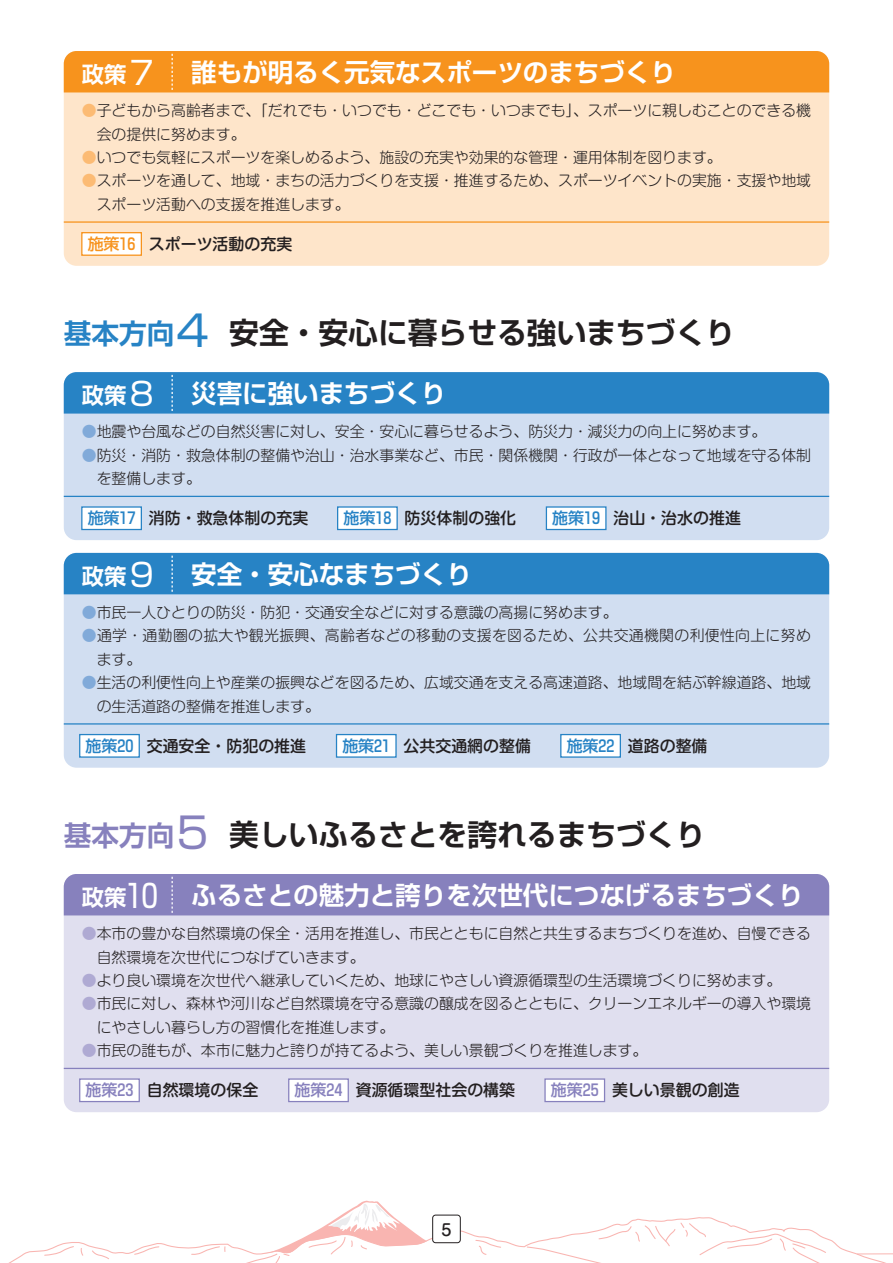
<style>
.page{position:relative;width:893px;height:1263px;background:#fff}
.page>*{position:absolute;margin:0;border:0;box-sizing:border-box;transform-origin:0 0}
.t1{font:700 29.7px "Shin Go Pr 6 De";color:#231f20}
.t2{font:700 25.5px "Shin Go Pr 6 De";color:#fff}
.t3{font:700 22.35px "Shin Go Pr 6 De";color:#fff}
.t4{font:500 15.9px "Shin M Go Pro";color:#231f20}
.t5{font:300 14.85px/23.4px "Shin M Go Pro";color:#231f20}
.t6{font:300 14.85px/23.4px "Shin M Go Pro";letter-spacing:.02em;color:#231f20}
.s1{font-family:"Shin Go Pr 6";font-weight:400;font-size:31.95px}
.s2{color:#fcbb74}
.s3{font-family:"Shin Go Pr 6";color:#f7931d}
.s4{font-size:27.6px;color:#2783c5}
.s5{font-family:"Shin Go Pr 6";font-weight:400;font-size:42.45px;color:#2783c5}
.s6{color:#81aad9}
.s7{font-family:"Shin Go Pr 6";color:#2783c5}
.s8{font-size:27.6px;color:#8781bd}
.s9{font-family:"Shin Go Pr 6";font-weight:400;font-size:42.45px;color:#8781bd}
.s10{color:#afaad3}
.s11{font-family:"Shin Go Pr 6";color:#8781bd}
</style>
<div class="page">
<svg style="left:9px;top:1200px;width:884px;height:63px"></svg>
<div style="left:433px;top:1215px;width:27px;height:28px;background:#fff;border-radius:3px"></div>
<div style="left:432px;top:1215px;width:29px;height:28px;border:1px solid #231f20;border-radius:3px"></div>
<div style="left:64px;top:51px;width:765px;height:215px;background:#fee5ca;border-radius:13px"></div>
<hr style="left:64px;top:221px;width:765px;height:2px;background:#f7931d">
<div style="left:82px;top:233px;width:59px;height:22px;background:#fff"></div>
<div style="left:81px;top:232px;width:61px;height:24px;border:1px solid #f7931d"></div>
<div style="left:64px;top:372px;width:765px;height:168px;background:#d1def1;border-radius:13px"></div>
<hr style="left:64px;top:496px;width:765px;height:1px;background:#2783c5">
<div style="left:64px;top:553px;width:765px;height:215px;background:#d1def1;border-radius:13px"></div>
<hr style="left:64px;top:723px;width:765px;height:1px;background:#2783c5">
<div style="left:64px;top:874px;width:765px;height:238px;background:#e0dfef;border-radius:13px"></div>
<hr style="left:64px;top:1068px;width:765px;height:1px;background:#8781bd">
<div style="left:82px;top:507px;width:59px;height:22px;background:#fff"></div>
<div style="left:81px;top:506px;width:61px;height:24px;border:1px solid #2783c5"></div>
<div style="left:338px;top:507px;width:59px;height:22px;background:#fff"></div>
<div style="left:337px;top:506px;width:61px;height:24px;border:1px solid #2783c5"></div>
<div style="left:546px;top:507px;width:60px;height:22px;background:#fff"></div>
<div style="left:546px;top:506px;width:61px;height:24px;border:1px solid #2783c5"></div>
<div style="left:80px;top:734px;width:59px;height:23px;background:#fff"></div>
<div style="left:79px;top:734px;width:61px;height:24px;border:1px solid #2783c5"></div>
<div style="left:336px;top:734px;width:60px;height:23px;background:#fff"></div>
<div style="left:336px;top:734px;width:61px;height:24px;border:1px solid #2783c5"></div>
<div style="left:561px;top:734px;width:59px;height:23px;background:#fff"></div>
<div style="left:560px;top:734px;width:61px;height:24px;border:1px solid #2783c5"></div>
<div style="left:80px;top:1079px;width:59px;height:22px;background:#fff"></div>
<div style="left:79px;top:1078px;width:61px;height:24px;border:1px solid #8781bd"></div>
<div style="left:289px;top:1079px;width:59px;height:22px;background:#fff"></div>
<div style="left:288px;top:1078px;width:61px;height:24px;border:1px solid #8781bd"></div>
<div style="left:545px;top:1079px;width:60px;height:22px;background:#fff"></div>
<div style="left:544px;top:1078px;width:61px;height:24px;border:1px solid #8781bd"></div>
<div style="left:64px;top:51px;width:765px;height:41px;background:#f7931d"></div>
<div style="left:64px;top:372px;width:765px;height:42px;background:#2783c5"></div>
<div style="left:64px;top:553px;width:765px;height:41px;background:#2783c5"></div>
<div style="left:64px;top:874px;width:765px;height:41px;background:#8781bd"></div>
<h3 class="t3" style="left:82px;top:56px;width:77px">政策<span class="s1">７</span></h3>
<h2 class="t2" style="left:191px;top:51px;width:486px">誰もが明るく元気なスポーツのまちづくり</h2>
<p class="t5" style="left:97px;top:97px;width:716px;text-indent:-15px"><span class="s2">●</span>子どもから高齢者まで、「だれでも・いつでも・どこでも・いつまでも」、スポーツに親しむことのできる機会の提供に努めます。</p>
<p class="t5" style="left:82px;top:144px;width:641px"><span class="s2">●</span>いつでも気軽にスポーツを楽しめるよう、施設の充実や効果的な管理・運用体制を図ります。</p>
<p class="t5" style="left:97px;top:167px;width:716px;text-indent:-15px"><span class="s2">●</span>スポーツを通して、地域・まちの活力づくりを支援・推進するため、スポーツイベントの実施・支援や地域スポーツ活動への支援を推進します。</p>
<p class="t4" style="left:88px;top:231px;width:206px"><span class="s3">施策16</span> スポーツ活動の充実</p>
<h1 class="t1" style="left:64px;top:309px;width:673px"><span class="s4">基本方向</span><span class="s5">4</span> 安全・安心に暮らせる強いまちづくり</h1>
<h3 class="t3" style="left:82px;top:377px;width:77px">政策<span class="s1">８</span></h3>
<h2 class="t2" style="left:191px;top:372px;width:257px">災害に強いまちづくり</h2>
<p class="t5" style="left:82px;top:418px;width:686px"><span class="s6">●</span>地震や台風などの自然災害に対し、安全・安心に暮らせるよう、防災力・減災力の向上に努めます。</p>
<p class="t5" style="left:97px;top:442px;width:716px;text-indent:-15px"><span class="s6">●</span>防災・消防・救急体制の整備や治山・治水事業など、市民・関係機関・行政が一体となって地域を守る体制を整備します。</p>
<p class="t4" style="left:88px;top:505px;width:222px"><span class="s7">施策17</span> 消防・救急体制の充実</p>
<p class="t4" style="left:343px;top:505px;width:174px"><span class="s7">施策18</span> 防災体制の強化</p>
<p class="t4" style="left:552px;top:505px;width:190px"><span class="s7">施策19</span> 治山・治水の推進</p>
<h3 class="t3" style="left:82px;top:558px;width:77px">政策<span class="s1">９</span></h3>
<h2 class="t2" style="left:191px;top:553px;width:282px">安全・安心なまちづくり</h2>
<p class="t5" style="left:82px;top:599px;width:537px"><span class="s6">●</span>市民一人ひとりの防災・防犯・交通安全などに対する意識の高揚に努めます。</p>
<p class="t6" style="left:97px;top:622px;width:716px;text-indent:-15px"><span class="s6">●</span>通学・通勤圏の拡大や観光振興、高齢者などの移動の支援を図るため、公共交通機関の利便性向上に努めます。</p>
<p class="t5" style="left:97px;top:669px;width:716px;text-indent:-15px"><span class="s6">●</span>生活の利便性向上や産業の振興などを図るため、広域交通を支える高速道路、地域間を結ぶ幹線道路、地域の生活道路の整備を推進します。</p>
<p class="t4" style="left:86px;top:733px;width:222px"><span class="s7">施策20</span> 交通安全・防犯の推進</p>
<p class="t4" style="left:342px;top:733px;width:190px"><span class="s7">施策21</span> 公共交通網の整備</p>
<p class="t4" style="left:567px;top:733px;width:142px"><span class="s7">施策22</span> 道路の整備</p>
<h1 class="t1" style="left:64px;top:810px;width:643px"><span class="s8">基本方向</span><span class="s9">5</span> 美しいふるさとを誇れるまちづくり</h1>
<h3 class="t3" style="left:82px;top:879px;width:77px">政策<span class="s1">10</span></h3>
<h2 class="t2" style="left:191px;top:874px;width:614px">ふるさとの魅力と誇りを次世代につなげるまちづくり</h2>
<p class="t5" style="left:97px;top:920px;width:716px;text-indent:-15px"><span class="s10">●</span>本市の豊かな自然環境の保全・活用を推進し、市民とともに自然と共生するまちづくりを進め、自慢できる自然環境を次世代につなげていきます。</p>
<p class="t5" style="left:82px;top:967px;width:701px"><span class="s10">●</span>より良い環境を次世代へ継承していくため、地球にやさしい資源循環型の生活環境づくりに努めます。</p>
<p class="t5" style="left:97px;top:990px;width:716px;text-indent:-15px"><span class="s10">●</span>市民に対し、森林や河川など自然環境を守る意識の醸成を図るとともに、クリーンエネルギーの導入や環境にやさしい暮らし方の習慣化を推進します。</p>
<p class="t5" style="left:82px;top:1037px;width:567px"><span class="s10">●</span>市民の誰もが、本市に魅力と誇りが持てるよう、美しい景観づくりを推進します。</p>
<p class="t4" style="left:86px;top:1077px;width:174px"><span class="s11">施策23</span> 自然環境の保全</p>
<p class="t4" style="left:295px;top:1077px;width:222px"><span class="s11">施策24</span> 資源循環型社会の構築</p>
<p class="t4" style="left:551px;top:1077px;width:190px"><span class="s11">施策25</span> 美しい景観の創造</p>
<p class="t4" style="left:441px;top:1217px;width:12px">5</p>
</div>
